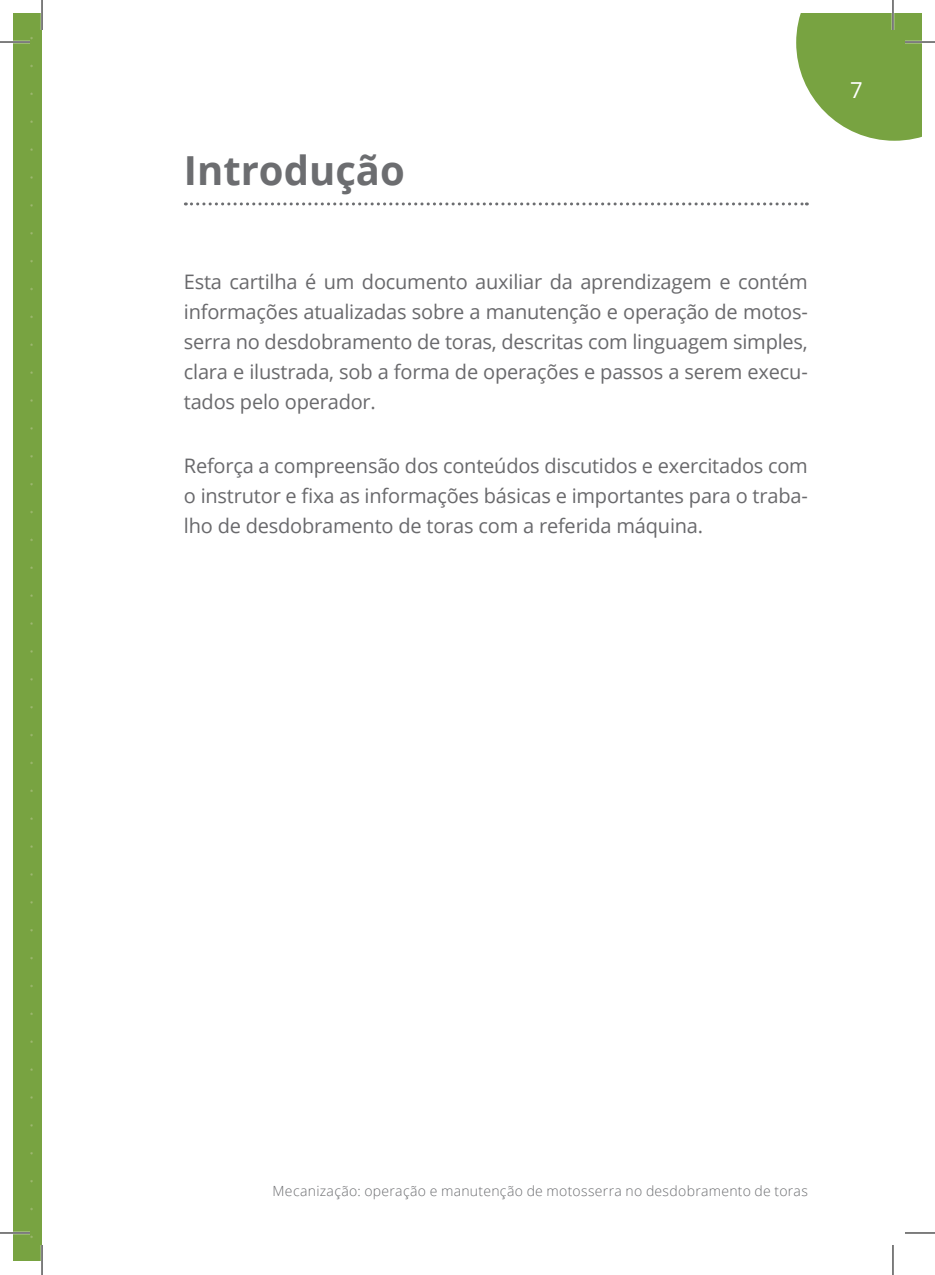
<style>
.page{position:relative;width:935px;height:1275px;background:#fff}
.page>*{position:absolute;margin:0;border:0;box-sizing:border-box;transform-origin:0 0}
.t1{font:700 40px "Open Sans";color:#6c6d70}
.t2{font:22px "Open Sans";color:#fff}
.t3{font:20px/30px "Open Sans";letter-spacing:-.01em;color:#69696c;text-align:justify}
.t4{font:300 14px "Open Sans";letter-spacing:.02em;color:#6c6d70}
</style>
<div class="page">
<svg style="left:796px;top:14px;width:125px;height:127px;background:#8aaf5b"></svg>
<div style="left:14px;top:14px;width:28px;height:1247px;background:#78a341"></div>
<svg style="left:185px;top:202px;width:622px;height:3px"></svg>
<hr style="left:0;top:41px;width:30px;height:2px;background:#fff">
<hr style="left:904px;top:41px;width:30px;height:2px;background:#fff">
<hr style="left:0;top:1231px;width:30px;height:3px;background:#fff">
<hr style="left:41px;top:0;width:2px;height:30px;background:#fff">
<hr style="left:41px;top:1245px;width:2px;height:30px;background:#fff">
<hr style="left:891px;top:0;width:3px;height:30px;background:#fff">
<hr style="left:0;top:42px;width:30px;height:1px;background:#000">
<hr style="left:904px;top:42px;width:30px;height:1px;background:#000">
<hr style="left:0;top:1232px;width:30px;height:1px;background:#000">
<hr style="left:904px;top:1232px;width:30px;height:1px;background:#000">
<hr style="left:42px;top:0;width:1px;height:30px;background:#000">
<hr style="left:42px;top:1245px;width:1px;height:30px;background:#000">
<hr style="left:892px;top:0;width:1px;height:30px;background:#000">
<hr style="left:892px;top:1245px;width:1px;height:30px;background:#000">
<h1 class="t1" style="left:184px;top:143px;width:222px">Introdução</h1>
<p class="t3" style="left:184px;top:266px;width:625px">Esta cartilha é um documento auxiliar da aprendizagem e contém informações atualizadas sobre a manutenção e operação de motos&shy;serra no desdobramento de toras, descritas com linguagem simples, clara e ilustrada, sob a forma de operações e passos a serem execu&shy;tados pelo operador.</p>
<p class="t3" style="left:184px;top:450px;width:625px">Reforça a compreensão dos conteúdos discutidos e exercitados com o instrutor e fixa as informações básicas e importantes para o traba&shy;lho de desdobramento de toras com a referida máquina.</p>
<p class="t2" style="left:850px;top:74px;width:14px">7</p>
<p class="t4" style="left:272px;top:1181px;width:536px">Mecanização: operação e manutenção de motosserra no desdobramento de toras</p>
</div>
